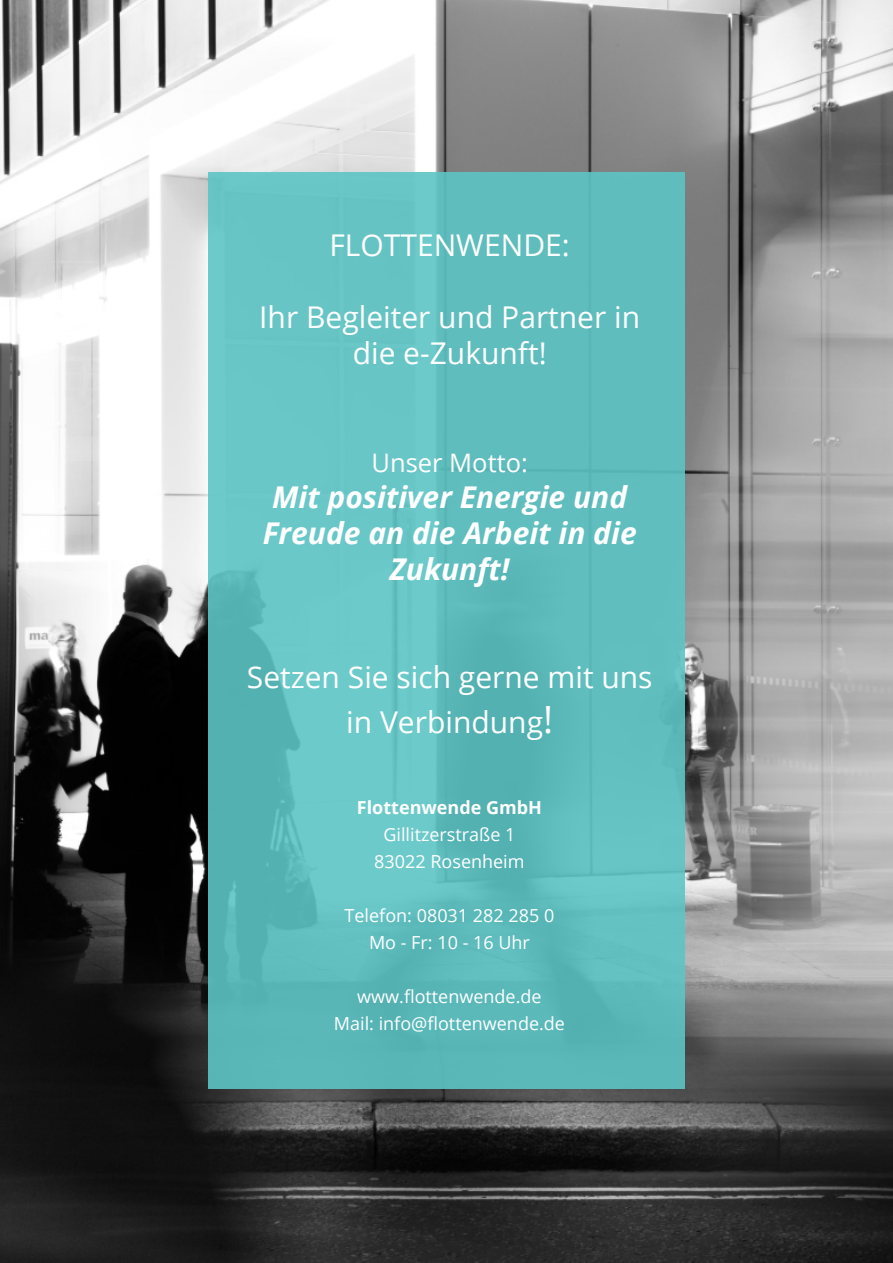
<style>
.page{position:relative;width:893px;height:1263px;background:#fff}
.page>*{position:absolute;margin:0;border:0;box-sizing:border-box;transform-origin:0 0}
.t1{font:30px/36px "Open Sans";color:#fff;text-align:center}
.t2{font:italic 700 30px/36px "Open Sans";color:#fff;text-align:center}
.t3{font:25.5px "Open Sans";color:#fff}
.t4{font:18px/27px "Open Sans";color:#fff;text-align:center}
.t5{font:700 18px "Open Sans";color:#fff}
.s1{font-size:37.5px}
</style>
<div class="page">
<img style="left:0;top:0;width:893px;height:1263px">
<div style="left:208px;top:172px;width:477px;height:916px;background:linear-gradient(to bottom,#66c3c4,#5cb9ba)"></div>
<h1 class="t1" style="left:329px;top:227px;width:242px">FLOTTENWENDE:</h1>
<h1 class="t1" style="left:259px;top:299px;width:382px">Ihr Begleiter und Partner in die e-Zukunft!</h1>
<h2 class="t3" style="left:371px;top:446px;width:158px">Unser Motto:</h2>
<h1 class="t2" style="left:263px;top:479px;width:376px">Mit positiver Energie und<br>Freude an die Arbeit in die<br>Zukunft!</h1>
<h1 class="t1" style="left:247px;top:654px;width:407px;line-height:45px">Setzen Sie sich gerne mit uns in Verbindung<span class="s1">!</span></h1>
<p class="t5" style="left:357px;top:794px;width:187px">Flottenwende GmbH</p>
<p class="t4" style="left:374px;top:820px;width:152px">Gillitzerstraße 1<br>83022 Rosenheim</p>
<p class="t4" style="left:345px;top:901px;width:211px">Telefon: 08031 282 285 0<br>Mo - Fr: 10 - 16 Uhr</p>
<p class="t4" style="left:334px;top:982px;width:233px">www.flottenwende.de<br>Mail: info@flottenwende.de</p>
</div>
